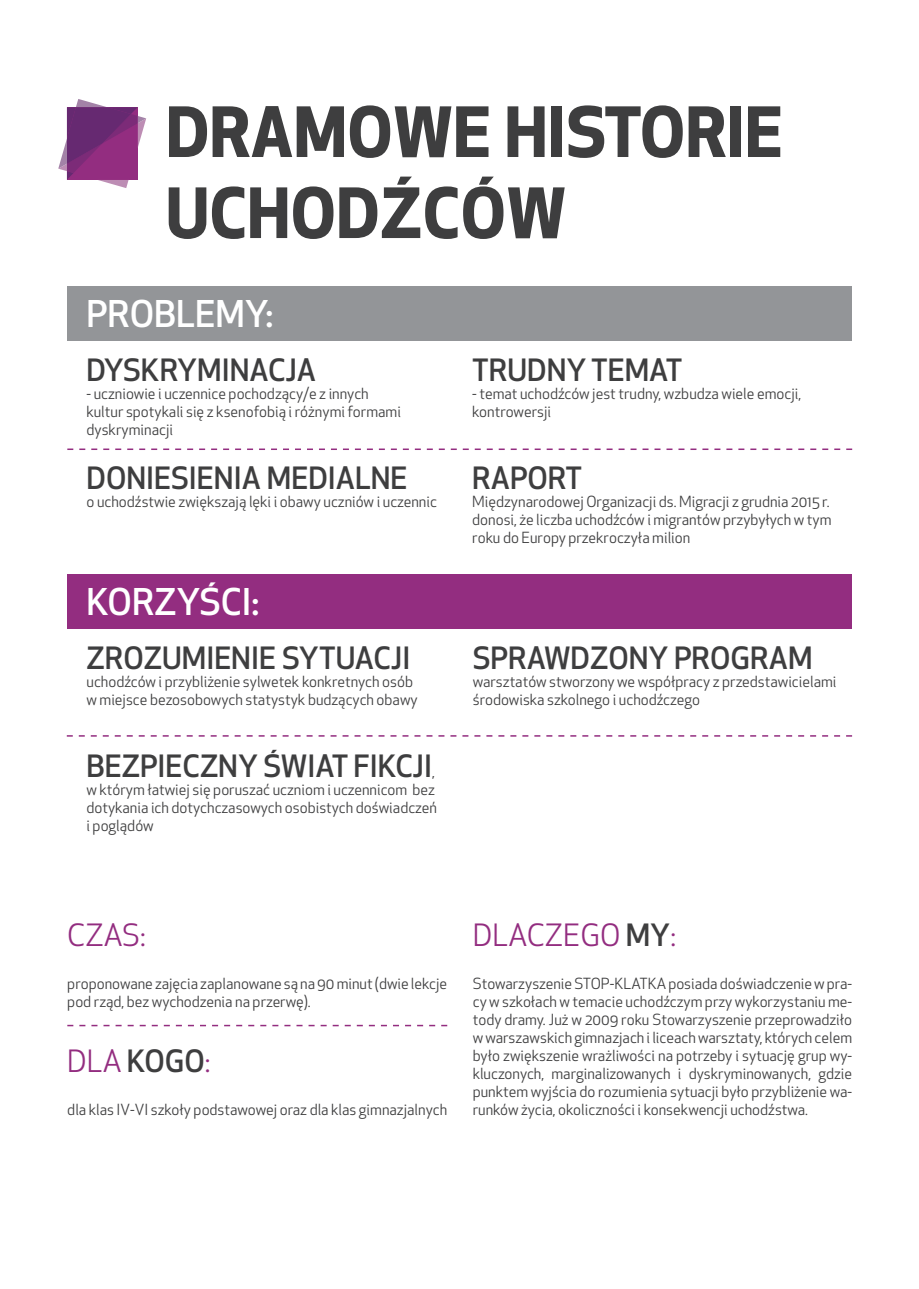
<style>
.page{position:relative;width:919px;height:1289px;background:#fff}
.page>*{position:absolute;margin:0;border:0;box-sizing:border-box;transform-origin:0 0}
.t1{font:700 67.5px/81px "Apex New";color:#3e3e3f}
.t2{font:500 36px "Apex New";color:#fff}
.t3{font:500 30px "Apex New";color:#3e3e3f}
.t4{font:30px "Apex New";color:#932d80}
.t5{font:15px/18px "Apex New";color:#3e3e3f}
.s1{font-weight:400;font-size:15px}
.s2{font-weight:500;color:#3e3e3f}
</style>
<div class="page">
<svg style="left:58px;top:99px;width:88px;height:89px"></svg>
<div style="left:67px;top:286px;width:784px;height:54px;background:#939598"></div>
<div style="left:67px;top:574px;width:784px;height:54px;background:#932d80"></div>
<svg style="left:67px;top:448px;width:785px;height:2px"></svg>
<svg style="left:67px;top:735px;width:785px;height:1px"></svg>
<svg style="left:67px;top:1024px;width:380px;height:2px"></svg>
<h1 class="t1" style="left:166px;top:89px;width:618px">DRAMOWE HISTORIE<br>UCHODŹCÓW</h1>
<h2 class="t2" style="left:86px;top:290px;width:188px">PROBLEMY:</h2>
<h3 class="t3" style="left:86px;top:350px;width:231px">DYSKRYMINACJA</h3>
<p class="t5" style="left:86px;top:384px;width:316px">- uczniowie i uczennice pochodzący/e z innych kultur spotykali się z ksenofobią i różnymi formami dyskryminacji</p>
<h3 class="t3" style="left:86px;top:458px;width:322px">DONIESIENIA MEDIALNE</h3>
<p class="t5" style="left:86px;top:492px;width:352px">o uchodźstwie zwiększają lęki i obawy uczniów i uczennic</p>
<h2 class="t2" style="left:86px;top:578px;width:174px">KORZYŚCI:</h2>
<h3 class="t3" style="left:86px;top:638px;width:325px">ZROZUMIENIE SYTUACJI</h3>
<p class="t5" style="left:86px;top:672px;width:333px">uchodźców i przybliżenie sylwetek konkretnych osób w miejsce bezosobowych statystyk budzących obawy</p>
<h3 class="t3" style="left:86px;top:746px;width:350px">BEZPIECZNY ŚWIAT FIKCJI<span class="s1">,</span></h3>
<p class="t5" style="left:86px;top:780px;width:352px">w którym łatwiej się poruszać uczniom i uczennicom bez dotykania ich dotychczasowych osobistych doświadczeń i poglądów</p>
<h3 class="t3" style="left:472px;top:350px;width:211px">TRUDNY TEMAT</h3>
<p class="t5" style="left:472px;top:384px;width:330px">- temat uchodźców jest trudny, wzbudza wiele emocji, kontrowersji</p>
<h3 class="t3" style="left:472px;top:458px;width:111px">RAPORT</h3>
<p class="t5" style="left:472px;top:492px;width:361px">Międzynarodowej Organizacji ds. Migracji z grudnia 2015 r. donosi, że liczba uchodźców i migrantów przybyłych w tym roku do Europy przekroczyła milion</p>
<h3 class="t3" style="left:472px;top:638px;width:341px">SPRAWDZONY PROGRAM</h3>
<p class="t5" style="left:472px;top:672px;width:365px">warsztatów stworzony we współpracy z przedstawicielami środowiska szkolnego i uchodźczego</p>
<h3 class="t4" style="left:67px;top:916px;width:80px">CZAS:</h3>
<p class="t5" style="left:67px;top:974px;width:381px">proponowane zajęcia zaplanowane są na 90 minut (dwie lekcje pod rząd, bez wychodzenia na przerwę).</p>
<h3 class="t4" style="left:67px;top:1042px;width:145px">DLA <span class="s2">KOGO</span>:</h3>
<p class="t5" style="left:67px;top:1100px;width:381px">dla klas IV-VI szkoły podstawowej oraz dla klas gimnazjalnych</p>
<h3 class="t4" style="left:472px;top:916px;width:205px">DLACZEGO <span class="s2">MY</span>:</h3>
<p class="t5" style="left:472px;top:974px;width:381px;text-align:justify">Stowarzyszenie STOP-KLATKA posiada doświadczenie w pra&shy;cy w szkołach w temacie uchodźczym przy wykorzystaniu me&shy;tody dramy. Już w 2009 roku Stowarzyszenie przeprowadziło w warszawskich gimnazjach i liceach warsztaty, których celem było zwiększenie wrażliwości na potrzeby i sytuację grup wy&shy;kluczonych, marginalizowanych i dyskryminowanych, gdzie punktem wyjścia do rozumienia sytuacji było przybliżenie wa&shy;runków życia, okoliczności i konsekwencji uchodźstwa.</p>
</div>
